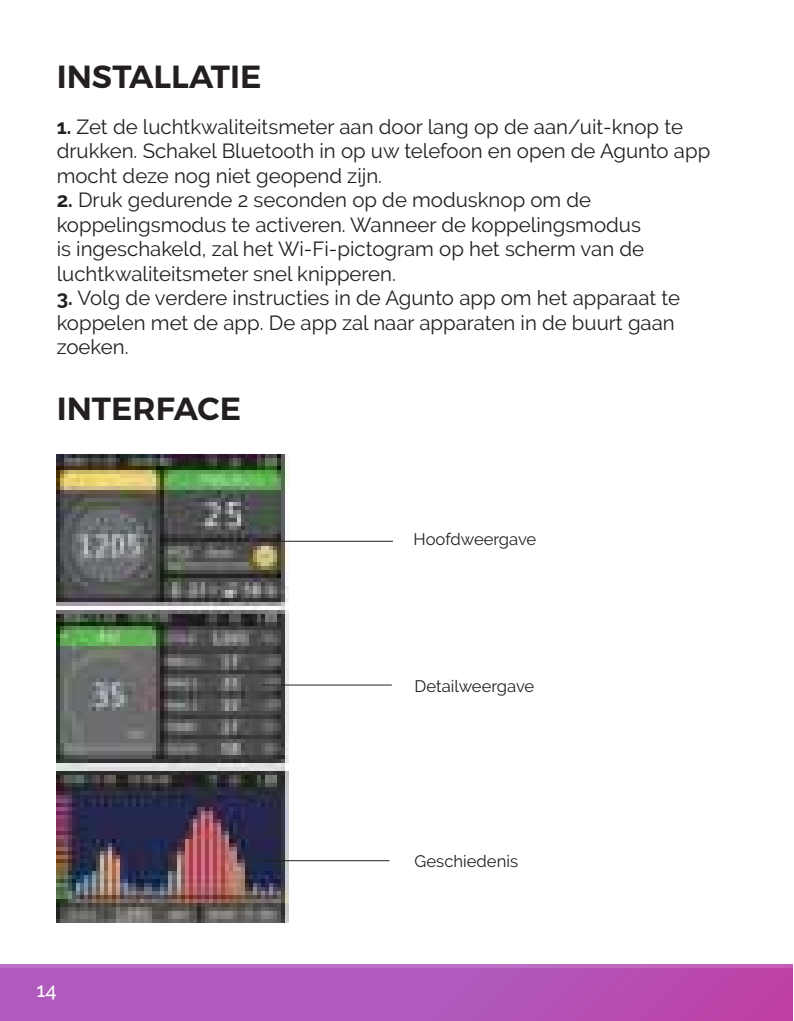
<style>
.page{position:relative;width:794px;height:1021px;background:#fff}
.page>*{position:absolute;margin:0;border:0;box-sizing:border-box;transform-origin:0 0}
.t1{font:600 32px "Montserrat";color:#231f20}
.t2{font:20.4px/24.4px "Raleway";color:#231f20}
.t3{font:500 20px "Raleway";color:#fff}
.t4{font:16.8px "Raleway";color:#231f20}
.s1{font-weight:700}
</style>
<div class="page">
<img style="left:0;top:964px;width:792px;height:56px">
<img style="left:57px;top:454px;width:231px;height:468px">
<hr style="left:262px;top:540px;width:131px;height:2px;background:#231f20">
<hr style="left:261px;top:684px;width:131px;height:1px;background:#231f20">
<hr style="left:259px;top:860px;width:130px;height:1px;background:#231f20">
<h1 class="t1" style="left:57px;top:63px;width:206px">INSTALLATIE</h1>
<p class="t2" style="left:57px;top:116px;width:655px"><span class="s1">1.</span> Zet de luchtkwaliteitsmeter aan door lang op de aan/uit-knop te drukken. Schakel Bluetooth in op uw telefoon en open de Agunto app mocht deze nog niet geopend zijn.</p>
<p class="t2" style="left:57px;top:190px;width:589px"><span class="s1">2.</span> Druk gedurende 2 seconden op de modusknop om de koppelingsmodus te activeren. Wanneer de koppelingsmodus is ingeschakeld, zal het Wi-Fi-pictogram op het scherm van de luchtkwaliteitsmeter snel knipperen.</p>
<p class="t2" style="left:57px;top:288px;width:625px"><span class="s1">3.</span> Volg de verdere instructies in de Agunto app om het apparaat te koppelen met de app. De app zal naar apparaten in de buurt gaan zoeken.</p>
<h1 class="t1" style="left:57px;top:395px;width:186px">INTERFACE</h1>
<p class="t3" style="left:37px;top:982px;width:22px">14</p>
<p class="t4" style="left:413px;top:532px;width:124px">Hoofdweergave</p>
<p class="t4" style="left:414px;top:679px;width:121px">Detailweergave</p>
<p class="t4" style="left:414px;top:854px;width:105px">Geschiedenis</p>
</div>
